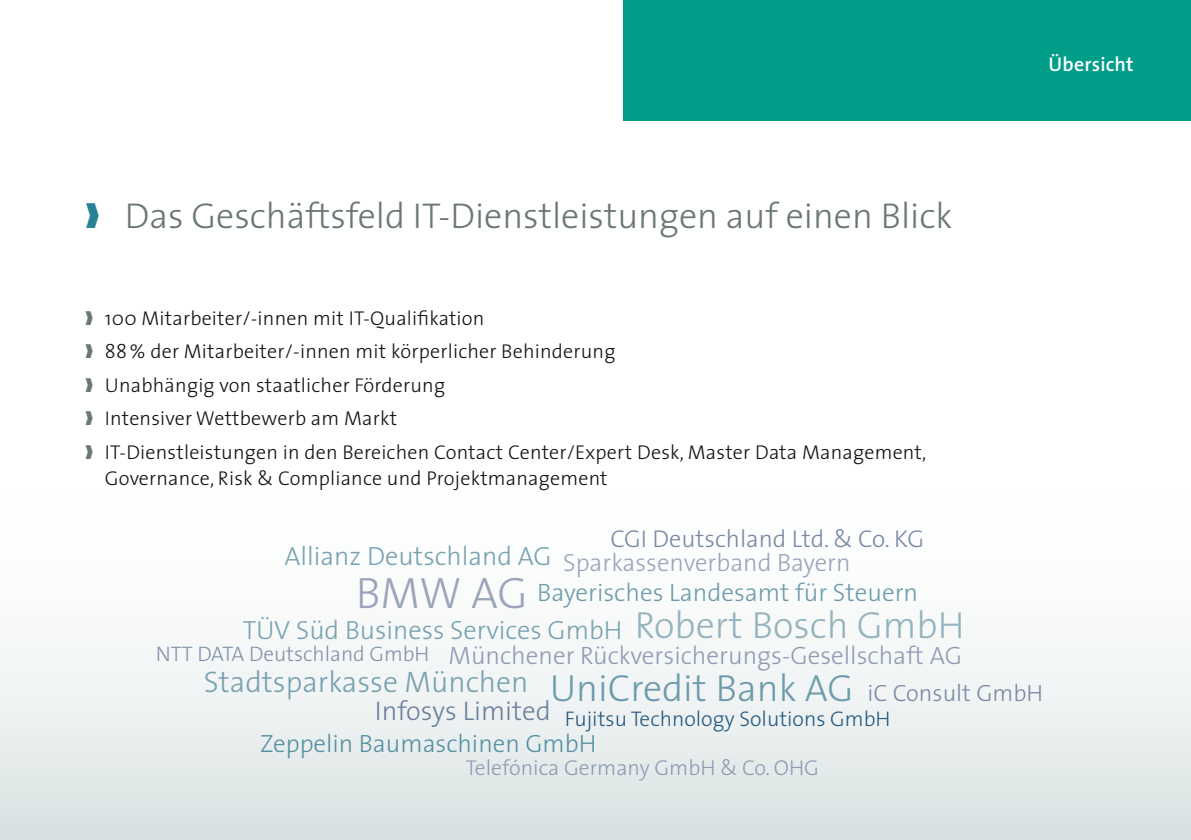
<style>
.page{position:relative;width:1191px;height:840px;background:#fff}
.page>*{position:absolute;margin:0;border:0;box-sizing:border-box;transform-origin:0 0}
.t1{font:300 44px "The Sans";color:#9aa4ba}
.t2{font:300 37.8px "The Sans";color:#6d9bab}
.t3{font:300 36px "The Sans";color:#6a7775}
.t4{font:300 29.8px "The Sans";color:#77a1b0}
.t5{font:300 27.2px "The Sans";color:#6a809e}
.t6{font:300 26.4px "The Sans";color:#77a1b0}
.t7{font:300 25.2px "The Sans";color:#8e9bb3}
.t8{font:300 25.2px "The Sans";color:#6d9bab}
.t9{font:300 25px "The Sans";color:#5690a2}
.t10{font:300 25px "The Sans";color:#9aa4ba}
.t11{font:300 24.4px "The Sans";color:#7789a4}
.t12{font:300 23.6px "The Sans";color:#7789a4}
.t13{font:300 21.6px "The Sans";color:#8e9bb3}
.t14{font:300 21.2px "The Sans";color:#255a80}
.t15{font:300 21px "The Sans";color:#8292ab}
.t16{font:300 20px/33.4px "The Sans";letter-spacing:.01em;color:#12120d}
.t17{font:600 20px "The Sans";letter-spacing:.01em;color:#fff}
.s1{color:#2a8095}
.s2{color:#6a7775}
.s3{font-size:37.8px;color:#95b3bf}
</style>
<div class="page">
<div style="left:0;top:406px;width:1191px;height:433px;background:linear-gradient(to bottom,#fff,#dfe7e7)"></div>
<div style="left:624px;top:0;width:567px;height:120px;background:#009d89"></div>
<p class="t17" style="left:1048px;top:48px;width:87px">Übersicht</p>
<h3 class="t3" style="left:85px;top:186px;width:868px"><span class="s1">❱</span> Das Geschäftsfeld IT-Dienstleistungen auf einen Blick</h3>
<p class="t16" style="left:85px;top:300px;width:842px"><span class="s2">❱</span> 100 Mitarbeiter/-innen mit IT-Qualifikation<br><span class="s2">❱</span> 88% der Mitarbeiter/-innen mit körperlicher Behinderung<br><span class="s2">❱</span> Unabhängig von staatlicher Förderung<br><span class="s2">❱</span> Intensiver Wettbewerb am Markt<br><span class="s2">❱</span> IT-Dienstleistungen in den Bereichen Contact Center/Expert Desk, Master Data Management,</p>
<p class="t16" style="left:105px;top:460px;width:504px">Governance, Risk &amp; Compliance und Projektmanagement</p>
<p class="t11" style="left:610px;top:518px;width:315px">CGI Deutschland Ltd. &amp; Co. KG</p>
<h3 class="t6" style="left:284px;top:534px;width:269px">Allianz Deutschland AG</h3>
<p class="t10" style="left:563px;top:541px;width:289px">Sparkassenverband Bayern</p>
<h1 class="t1" style="left:356px;top:556px;width:173px">BMW AG</h1>
<p class="t8" style="left:537px;top:571px;width:382px">Bayerisches Landesamt für Steuern</p>
<h3 class="t6" style="left:243px;top:607px;width:723px">TÜV Süd Business Services GmbH <span class="s3">Robert Bosch GmbH</span></h3>
<p class="t7" style="left:448px;top:634px;width:515px">Münchener Rückversicherungs-Gesellschaft AG</p>
<p class="t15" style="left:156px;top:636px;width:275px">NTT DATA Deutschland GmbH</p>
<h3 class="t5" style="left:375px;top:687px;width:178px">Infosys Limited</h3>
<h3 class="t4" style="left:204px;top:657px;width:326px">Stadtsparkasse München</h3>
<p class="t9" style="left:260px;top:722px;width:337px">Zeppelin Baumaschinen GmbH</p>
<h2 class="t2" style="left:550px;top:656px;width:305px">UniCredit Bank AG</h2>
<p class="t12" style="left:867px;top:673px;width:177px">iC Consult GmbH</p>
<p class="t14" style="left:565px;top:701px;width:327px">Fujitsu Technology Solutions GmbH</p>
<p class="t13" style="left:466px;top:749px;width:354px">Telefónica Germany GmbH &amp; Co. OHG</p>
</div>
